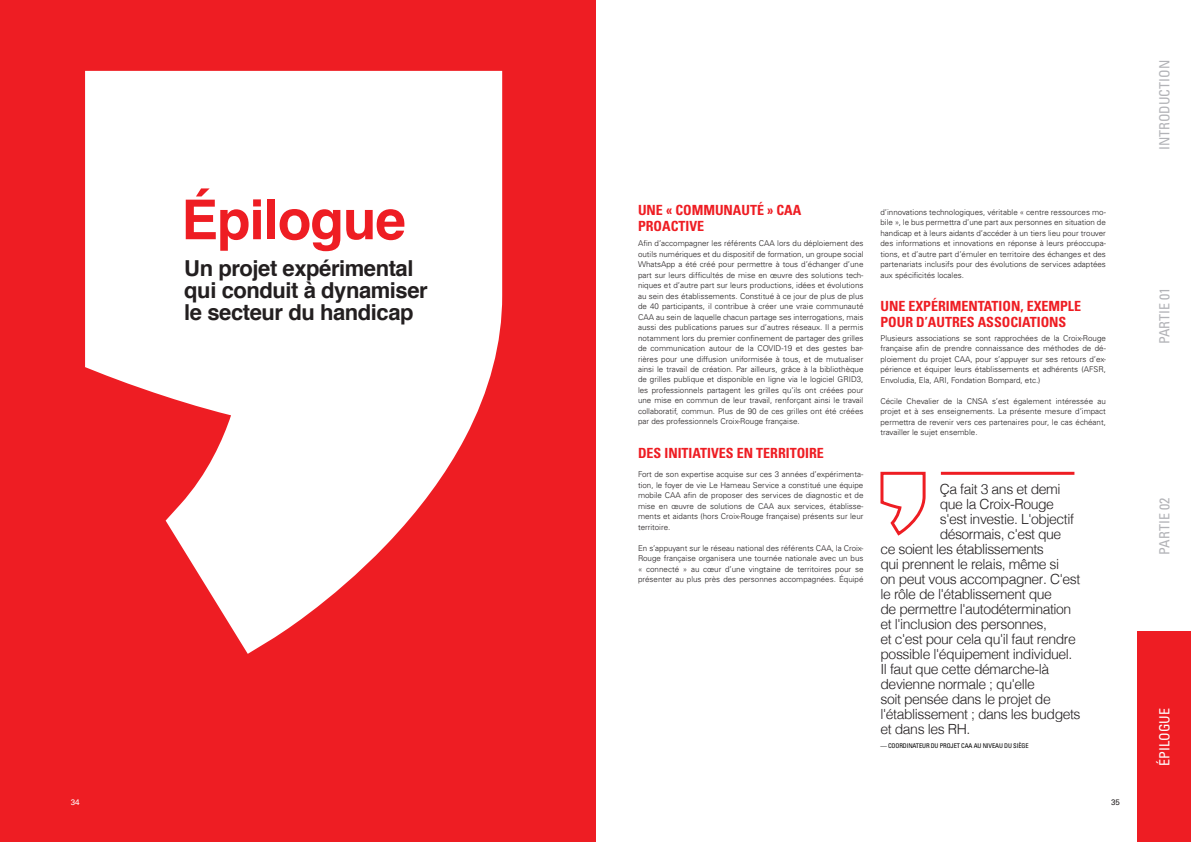
<style>
.page{position:relative;width:1191px;height:842px;background:#fff}
.page>*{position:absolute;margin:0;border:0;box-sizing:border-box;transform-origin:0 0}
.t1{font:700 55px "Helvetica";letter-spacing:-.02em;color:#ee1d23}
.t2{font:700 22px/22px "Helvetica";letter-spacing:-.02em;color:#231f20}
.t3{font:300 14px "Helvetica";letter-spacing:-.03em;color:#231f20}
.t4{font:700 condensed 14px/16px "Univers";color:#ee1d23}
.t5{font:condensed 14px "Univers";color:#b2b3b7}
.t6{font:condensed 14px "Univers";color:#fff}
.t7{font:300 8px/10.5px "Univers";color:#231f20;text-align:justify}
.t8{font:8px "Univers";color:#fff}
.t9{font:8px "Univers";color:#231f20}
.t10{font:condensed 6.5px "Univers";letter-spacing:-.02em;color:#000001}
</style>
<div class="page">
<div style="left:0;top:0;width:595px;height:842px;background:#ee1d23"></div>
<div style="left:1137px;top:631px;width:54px;height:211px;background:#ee1d23"></div>
<svg style="left:85px;top:71px;width:417px;height:583px;fill:#fff"></svg>
<svg style="left:880px;top:471px;width:46px;height:65px"></svg>
<hr style="left:941px;top:472px;width:133px;height:3px;background:#ee1d23">
<h1 class="t1" style="left:181px;top:175px;width:226px">Épilogue</h1>
<h2 class="t2" style="left:184px;top:258px;width:245px">Un projet expérimental qui conduit à dynamiser le secteur du handicap</h2>
<h3 class="t4" style="left:638px;top:202px;width:165px">UNE « COMMUNAUTÉ » CAA<br>PROACTIVE</h3>
<p class="t7" style="left:638px;top:238px;width:227px">Afin d’accompagner les référents CAA lors du déploiement des outils numériques et du dispositif de formation, un groupe social WhatsApp a été créé pour permettre à tous d’échanger d’une part sur leurs difficultés de mise en œuvre des solutions tech&shy;niques et d’autre part sur leurs productions, idées et évolutions au sein des établissements. Constitué à ce jour de plus de plus de 40 participants, il contribue à créer une vraie communauté CAA au sein de laquelle chacun partage ses interrogations, mais aussi des publications parues sur d’autres réseaux. Il a permis notamment lors du premier confinement de partager des grilles de communication autour de la COVID-19 et des gestes bar&shy;rières pour une diffusion uniformisée à tous, et de mutualiser ainsi le travail de création. Par ailleurs, grâce à la bibliothèque de grilles publique et disponible en ligne via le logiciel GRID3, les professionnels partagent les grilles qu’ils ont créées pour une mise en commun de leur travail, renforçant ainsi le travail collaboratif, commun. Plus de 90 de ces grilles ont été créées par des professionnels Croix-Rouge française.</p>
<h3 class="t4" style="left:638px;top:444px;width:187px">DES INITIATIVES EN TERRITOIRE</h3>
<p class="t7" style="left:638px;top:469px;width:227px">Fort de son expertise acquise sur ces 3 années d’expérimenta&shy;tion, le foyer de vie Le Hameau Service a constitué une équipe mobile CAA afin de proposer des services de diagnostic et de mise en œuvre de solutions de CAA aux services, établisse&shy;ments et aidants (hors Croix-Rouge française) présents sur leur territoire.</p>
<p class="t7" style="left:638px;top:542px;width:227px">En s’appuyant sur le réseau national des référents CAA, la Croix-Rouge française organisera une tournée nationale avec un bus « connecté » au cœur d’une vingtaine de territoires pour se présenter au plus près des personnes accompagnées. Équipé</p>
<p class="t7" style="left:880px;top:206px;width:227px">d’innovations technologiques, véritable « centre ressources mo&shy;bile », le bus permettra d’une part aux personnes en situation de handicap et à leurs aidants d’accéder à un tiers lieu pour trouver des informations et innovations en réponse à leurs préoccupa&shy;tions, et d’autre part d’émuler en territoire des échanges et des partenariats inclusifs pour des évolutions de services adaptées aux spécificités locales.</p>
<h3 class="t4" style="left:880px;top:297px;width:202px">UNE EXPÉRIMENTATION, EXEMPLE<br>POUR D’AUTRES ASSOCIATIONS</h3>
<p class="t7" style="left:880px;top:332px;width:227px">Plusieurs associations se sont rapprochées de la Croix-Rouge française afin de prendre connaissance des méthodes de dé&shy;ploiement du projet CAA, pour s’appuyer sur ses retours d’ex&shy;périence et équiper leurs établissements et adhérents (AFSR, Envoludia, Ela, ARI, Fondation Bompard, etc.)</p>
<p class="t7" style="left:880px;top:395px;width:227px">Cécile Chevalier de la CNSA s’est également intéressée au projet et à ses enseignements. La présente mesure d’impact permettra de revenir vers ces partenaires pour, le cas échéant, travailler le sujet ensemble.</p>
<h3 class="t3" style="left:939px;top:477px;width:122px">Ça fait 3 ans et demi</h3>
<h3 class="t3" style="left:939px;top:492px;width:116px">que la Croix-Rouge</h3>
<h3 class="t3" style="left:939px;top:507px;width:136px">s'est investie. L'objectif</h3>
<h3 class="t3" style="left:939px;top:522px;width:123px">désormais, c'est que</h3>
<h3 class="t3" style="left:880px;top:537px;width:165px">ce soient les établissements</h3>
<h3 class="t3" style="left:880px;top:552px;width:180px">qui prennent le relais, même si</h3>
<h3 class="t3" style="left:880px;top:567px;width:201px">on peut vous accompagner. C'est</h3>
<h3 class="t3" style="left:880px;top:582px;width:173px">le rôle de l'établissement que</h3>
<h3 class="t3" style="left:880px;top:597px;width:192px">de permettre l'autodétermination</h3>
<h3 class="t3" style="left:880px;top:612px;width:168px">et l'inclusion des personnes,</h3>
<h3 class="t3" style="left:880px;top:627px;width:197px">et c'est pour cela qu'il faut rendre</h3>
<h3 class="t3" style="left:880px;top:642px;width:193px">possible l'équipement individuel.</h3>
<h3 class="t3" style="left:880px;top:657px;width:170px">Il faut que cette démarche-là</h3>
<h3 class="t3" style="left:880px;top:672px;width:156px">devienne normale ; qu'elle</h3>
<h3 class="t3" style="left:880px;top:687px;width:172px">soit pensée dans le projet de</h3>
<h3 class="t3" style="left:880px;top:702px;width:202px">l'établissement ; dans les budgets</h3>
<h3 class="t3" style="left:880px;top:717px;width:91px">et dans les RH.</h3>
<p class="t10" style="left:880px;top:741px;width:150px">— COORDINATEUR DU PROJET CAA AU NIVEAU DU SIÈGE</p>
<p class="t8" style="left:71px;top:798px;width:10px">34</p>
<p class="t9" style="left:1111px;top:798px;width:10px">35</p>
<h3 class="t5" style="left:1155px;top:150px;width:92px;rotate:-90deg">INTRODUCTION</h3>
<h3 class="t5" style="left:1155px;top:344px;width:58px;rotate:-90deg">PARTIE 01</h3>
<h3 class="t5" style="left:1155px;top:555px;width:58px;rotate:-90deg">PARTIE 02</h3>
<h3 class="t6" style="left:1155px;top:765px;width:59px;rotate:-90deg">ÉPILOGUE</h3>
</div>
